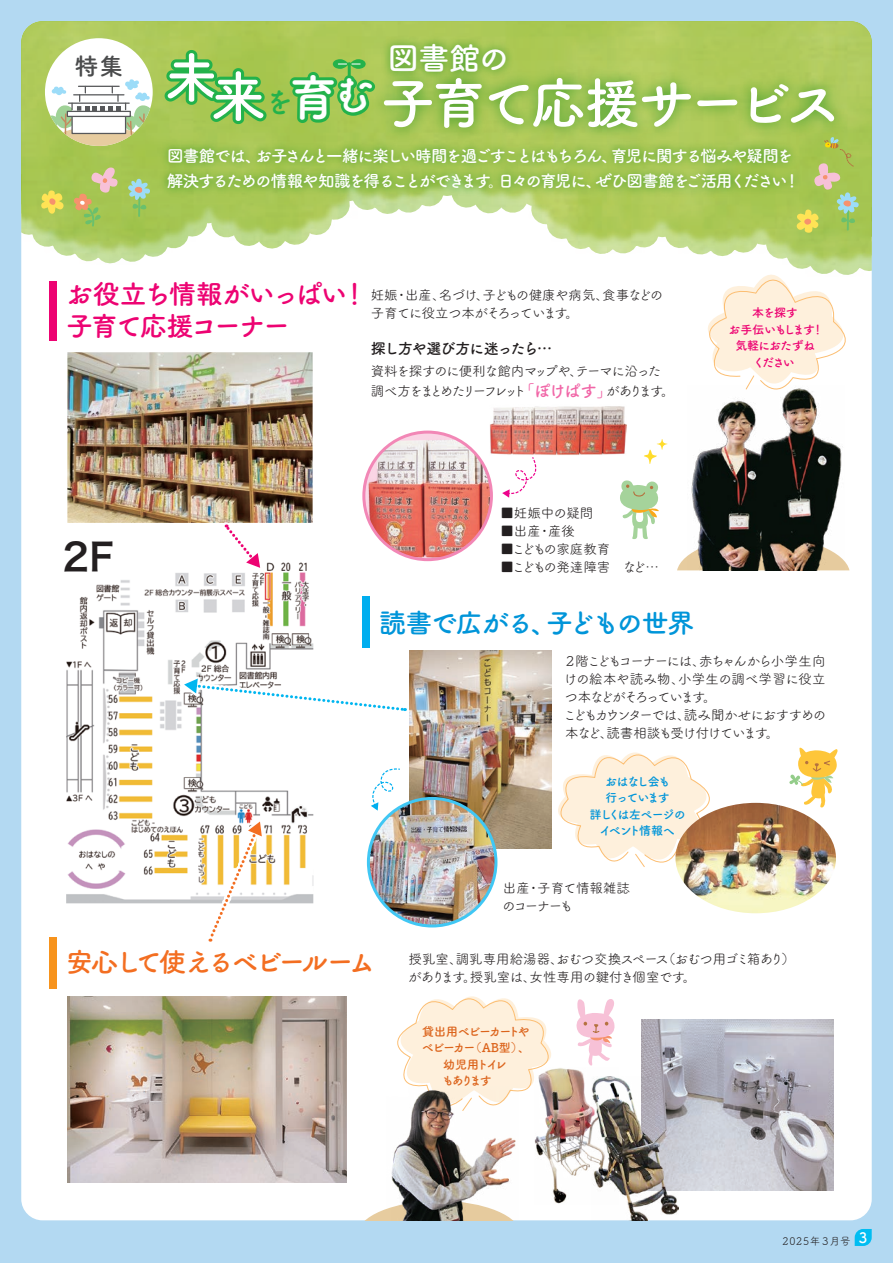
<style>
.page{position:relative;width:893px;height:1263px;background:#b3d9f2}
.page>*{position:absolute;margin:0;border:0;box-sizing:border-box;transform-origin:0 0}
.t1{font:700 55.5px "Tsuku B Rd Gothic";letter-spacing:-.09em;color:#fff}
.t2{font:700 54.9px "Tsuku B Rd Gothic";color:#fff}
.t3{font:37.5px "Hiragino Sans W6";color:#231f20}
.t4{font:700 31.5px "Tsuku B Rd Gothic";color:#fff}
.t5{font:700 27px/31.5px "Tsuku B Rd Gothic";letter-spacing:-.08em;color:#ed0372}
.t6{font:700 27px "Tsuku B Rd Gothic";letter-spacing:-.07em;color:#0095d9}
.t7{font:700 27px "Tsuku B Rd Gothic";letter-spacing:-.12em;color:#f36e21}
.t8{font:700 24px "Tsuku B Rd Gothic";color:#4b4c4d}
.t9{font:700 16.5px/25.5px "Tsuku B Rd Gothic";letter-spacing:-.105em;color:#fff}
.t10{font:700 15px "Tsuku B Rd Gothic";letter-spacing:-.08em;color:#231f20}
.t11{font:13.5px/18px "Tsuku B Rd Gothic";letter-spacing:-.08em;color:#231f20}
.t12{font:13.5px/18px "Tsuku B Rd Gothic";letter-spacing:-.05em;color:#231f20}
.t13{font:13.5px/19.5px "Tsuku B Rd Gothic";letter-spacing:-.115em;color:#231f20}
.t14{font:13.5px/18px "Tsuku B Rd Gothic";letter-spacing:-.06em;color:#231f20}
.t15{font:13.5px "Tsuku B Rd Gothic";letter-spacing:-.105em;color:#231f20}
.t16{font:700 12px/16.5px "Tsuku B Rd Gothic";letter-spacing:-.11em;color:#0095d9;text-align:center}
.t17{font:700 12px/16.5px "Tsuku B Rd Gothic";letter-spacing:-.06em;color:#ed0372;text-align:center}
.t18{font:700 12px "Tsuku B Rd Gothic";letter-spacing:-.115em;color:#dc641c}
.t19{font:700 12px "Tsuku B Rd Gothic";letter-spacing:-.15em;color:#dc641c}
.t20{font:700 12px "Tsuku B Rd Gothic";letter-spacing:-.12em;color:#dc641c}
.t21{font:10.5px "Tsuku B Rd Gothic";letter-spacing:.065em;color:#231f20}
.s1{font-size:43.65px}
.s2{font-weight:700;font-size:16.5px;color:#f166a7}
</style>
<div class="page">
<div style="left:21px;top:21px;width:851px;height:1199px;background:#fff;border-radius:21px"></div>
<hr style="left:0;top:0;width:1px;height:1263px;background:#fbdfeb">
<svg style="left:677px;top:555px;width:172px;height:15px"></svg>
<svg style="left:542px;top:739px;width:168px;height:128px"></svg>
<svg style="left:397px;top:996px;width:154px;height:96px"></svg>
<img style="left:642px;top:1019px;width:191px;height:171px">
<img style="left:409px;top:650px;width:142px;height:198px">
<img style="left:67px;top:996px;width:279px;height:187px">
<img style="left:675px;top:803px;width:161px;height:110px">
<img style="left:535px;top:1067px;width:56px;height:137px">
<img style="left:591px;top:1076px;width:87px;height:144px">
<img style="left:490px;top:406px;width:136px;height:49px">
<img style="left:367px;top:432px;width:124px;height:128px">
<div style="left:362px;top:431px;width:131px;height:130px;border:3px solid #f287b6;border-radius:50%"></div>
<img style="left:67px;top:401px;width:246px;height:122px">
<img style="left:66px;top:562px;width:247px;height:341px">
<div style="left:59px;top:555px;width:86px;height:21px;background:#fff"></div>
<div style="left:203px;top:706px;width:123px;height:68px;background:#fff"></div>
<svg style="left:502px;top:457px;width:35px;height:41px"></svg>
<svg style="left:371px;top:768px;width:30px;height:43px"></svg>
<svg style="left:366px;top:1209px;width:20px;height:11px"></svg>
<img style="left:386px;top:1086px;width:133px;height:134px">
<img style="left:688px;top:401px;width:157px;height:169px">
<img style="left:368px;top:798px;width:128px;height:128px;border-radius:64px">
<div style="left:367px;top:797px;width:130px;height:130px;border:3px solid #40c7f4;border-radius:50%"></div>
<svg style="left:175px;top:671px;width:237px;height:46px"></svg>
<svg style="left:204px;top:813px;width:63px;height:129px"></svg>
<svg style="left:644px;top:439px;width:23px;height:25px"></svg>
<div style="left:362px;top:597px;width:7px;height:51px;background:#00aeef"></div>
<div style="left:49px;top:937px;width:7px;height:51px;background:#f7931d"></div>
<svg style="left:576px;top:999px;width:39px;height:67px"></svg>
<svg style="left:620px;top:480px;width:39px;height:59px"></svg>
<svg style="left:788px;top:747px;width:50px;height:60px"></svg>
<svg style="left:21px;top:21px;width:851px;height:380px"></svg>
<svg style="left:220px;top:518px;width:46px;height:57px"></svg>
<svg style="left:855px;top:1229px;width:17px;height:17px"></svg>
<h3 class="t8" style="left:75px;top:47px;width:50px">特集</h3>
<h2 class="t2" style="left:164px;top:44px;width:214px">未来<sub>を</sub><sub>育</sub><span class="s1">む</span></h2>
<h3 class="t4" style="left:388px;top:34px;width:124px">図書館の</h3>
<h1 class="t1" style="left:380px;top:60px;width:463px">子育て応援サービス</h1>
<p class="t9" style="left:167px;top:142px;width:635px">図書館では、お子さんと一緒に楽しい時間を過ごすことはもちろん、育児に関する悩みや疑問を解決するための情報や知識を得ることができます。日々の育児に、ぜひ図書館をご活用ください！</p>
<h3 class="t5" style="left:66px;top:277px;width:304px">お役立ち情報がいっぱい！子育て応援コーナー</h3>
<p class="t11" style="left:371px;top:285px;width:294px">妊娠・出産、名づけ、子どもの健康や病気、食事などの子育てに役立つ本がそろっています。</p>
<p class="t10" style="left:371px;top:337px;width:183px">探し方や選び方に迷ったら…</p>
<p class="t13" style="left:371px;top:361px;width:305px">資料を探すのに便利な館内マップや、テーマに沿った調べ方をまとめたリーフレット<span class="s2">「ぽけぱす」</span>があります。</p>
<p class="t17" style="left:728px;top:304px;width:97px">本を探す<br>お手伝いもします！気軽におたずね<br>ください</p>
<h3 class="t3" style="left:63px;top:523px;width:52px">2F</h3>
<p class="t11" style="left:500px;top:503px;width:95px">■妊娠中の疑問</p>
<p class="t11" style="left:500px;top:521px;width:76px">■出産・産後</p>
<p class="t12" style="left:500px;top:539px;width:112px">■こどもの家庭教育</p>
<p class="t15" style="left:500px;top:557px;width:160px">■こどもの発達障害　など…</p>
<h3 class="t6" style="left:379px;top:602px;width:317px">読書で広がる、子どもの世界</h3>
<p class="t11" style="left:563px;top:651px;width:265px">２階こどもコーナーには、赤ちゃんから小学生向けの絵本や読み物、小学生の調べ学習に役立つ本などがそろっています。<br>こどもカウンターでは、読み聞かせにおすすめの本など、読書相談も受け付けています。</p>
<p class="t16" style="left:590px;top:772px;width:97px">おはなし会も<br>行っています<br>詳しくは左ページのイベント情報へ</p>
<p class="t14" style="left:502px;top:878px;width:129px">出産・子育て情報雑誌のコーナーも</p>
<h3 class="t7" style="left:66px;top:941px;width:311px">安心して使えるベビールーム</h3>
<p class="t12" style="left:408px;top:949px;width:388px">授乳室、調乳専用給湯器、おむつ交換スペース（おむつ用ゴミ箱あり）があります。授乳室は、女性専用の鍵付き個室です。</p>
<p class="t20" style="left:422px;top:1022px;width:109px">貸出用ベビーカートや</p>
<p class="t18" style="left:422px;top:1038px;width:110px">ベビーカー（AB型）、</p>
<p class="t19" style="left:443px;top:1055px;width:65px">幼児用トイレ</p>
<p class="t19" style="left:442px;top:1071px;width:51px">もあります</p>
<p class="t21" style="left:782px;top:1233px;width:86px">2025年３月号 <sup>3</sup></p>
</div>
